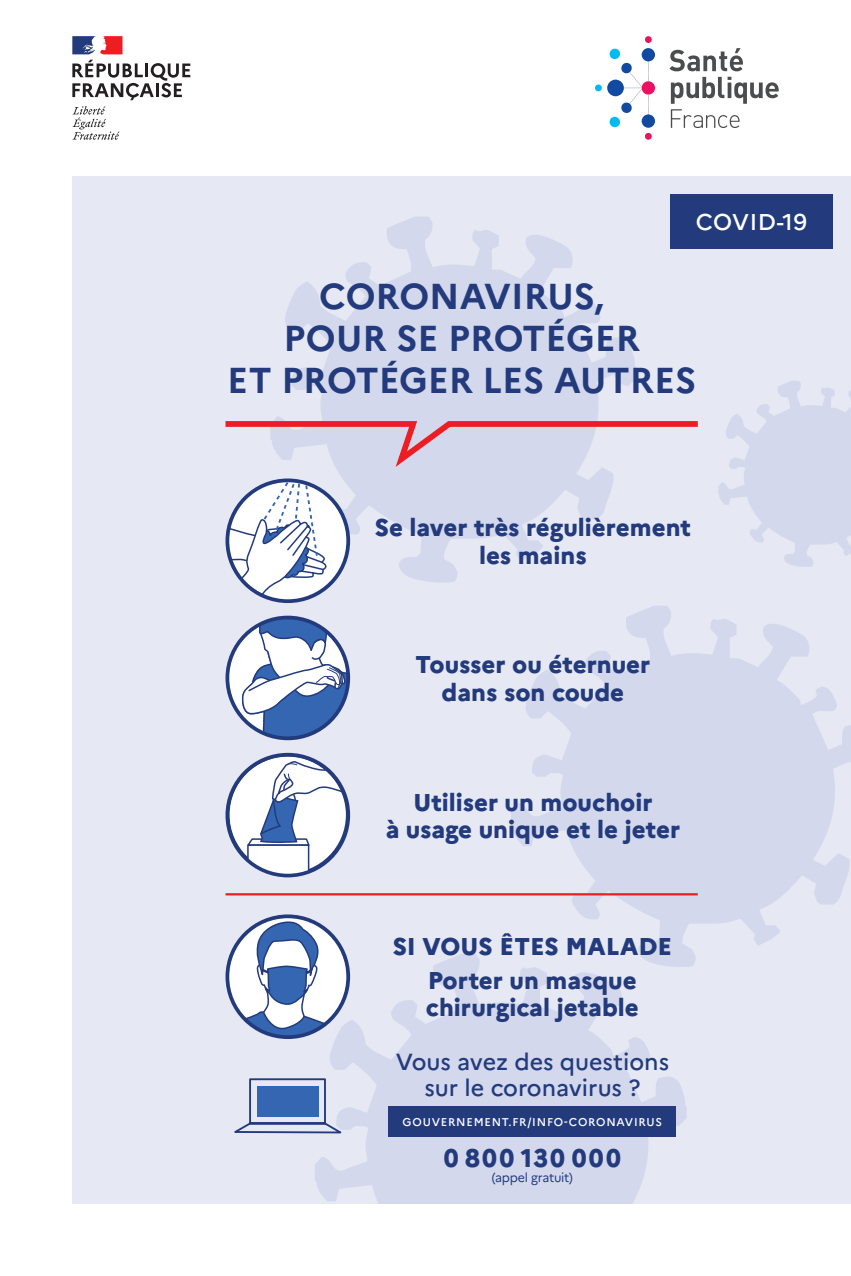
<style>
.page{position:relative;width:851px;height:1276px;background:#fff}
.page>*{position:absolute;margin:0;border:0;box-sizing:border-box;transform-origin:0 0}
.t1{font:700 36px/42px "Marianne";color:#233b7d;text-align:center}
.t2{font:800 25.5px "Marianne";letter-spacing:.09em;color:#233b7d}
.t3{font:800 24.22px/27.3px "Marianne";color:#233b7d;text-align:center}
.t4{font:500 23.25px/26.2px "Marianne";color:#233b7d;text-align:center}
.t5{font:500 22.8px "Marianne";letter-spacing:.02em;color:#fff}
.t6{font:12.75px "Marianne";letter-spacing:-.02em;color:#233b7d}
.t7{font:500 11.25px "Marianne";letter-spacing:.07em;color:#fff}
</style>
<div class="page">
<div style="left:72px;top:176px;width:778px;height:1027px;background:#e6e9f4"></div>
<svg style="left:276px;top:217px;width:360px;height:201px;fill:#d3d8ec"></svg>
<svg style="left:718px;top:381px;width:132px;height:186px"></svg>
<svg style="left:511px;top:606px;width:339px;height:361px;fill:#d3d8ec"></svg>
<svg style="left:315px;top:953px;width:371px;height:250px;fill:#d3d8ec"></svg>
<svg style="left:72px;top:60px;width:118px;height:40px"></svg>
<svg style="left:72px;top:106px;width:47px;height:34px"></svg>
<svg style="left:72px;top:36px;width:50px;height:18px"></svg>
<svg style="left:648px;top:61px;width:1px;height:20px"></svg>
<svg style="left:648px;top:95px;width:1px;height:19px"></svg>
<div style="left:641px;top:114px;width:14px;height:14px;background:#114aa0;border-radius:50%"></div>
<div style="left:641px;top:48px;width:14px;height:13px;background:#114aa0;border-radius:50%"></div>
<div style="left:641px;top:81px;width:14px;height:14px;background:#ed1160;border-radius:50%"></div>
<div style="left:595px;top:84px;width:6px;height:7px;background:#00baf1;border-radius:50%"></div>
<svg style="left:608px;top:48px;width:33px;height:80px"></svg>
<svg style="left:644px;top:133px;width:7px;height:7px"></svg>
<svg style="left:644px;top:36px;width:7px;height:7px"></svg>
<svg style="left:669px;top:48px;width:73px;height:23px"></svg>
<svg style="left:670px;top:77px;width:108px;height:51px"></svg>
<svg style="left:234px;top:1077px;width:113px;height:57px"></svg>
<div style="left:256px;top:1086px;width:62px;height:30px;background:#3566b1"></div>
<div style="left:389px;top:1106px;width:287px;height:31px;background:#233b7d"></div>
<svg style="left:225px;top:418px;width:473px;height:180px"></svg>
<div style="left:225px;top:478px;width:125px;height:125px;border:4px solid #233b7d;border-radius:50%"></div>
<svg style="left:227px;top:617px;width:121px;height:121px"></svg>
<svg style="left:240px;top:620px;width:108px;height:118px;background:#a3b5d5"></svg>
<div style="left:225px;top:615px;width:125px;height:125px;border:4px solid #233b7d;border-radius:50%"></div>
<svg style="left:230px;top:919px;width:118px;height:118px"></svg>
<div style="left:225px;top:914px;width:125px;height:125px;border:4px solid #233b7d;border-radius:50%"></div>
<svg style="left:228px;top:754px;width:120px;height:121px"></svg>
<div style="left:225px;top:753px;width:125px;height:124px;border:4px solid #233b7d;border-radius:50%"></div>
<div style="left:670px;top:194px;width:162px;height:54px;background:#233b7d"></div>
<hr style="left:225px;top:893px;width:472px;height:2px;background:#ee1d23">
<p class="t5" style="left:695px;top:208px;width:113px">COVID-19</p>
<h1 class="t1" style="left:227px;top:275px;width:470px">CORONAVIRUS,<br>POUR SE PROTÉGER<br>ET PROTÉGER LES AUTRES</h1>
<p class="t3" style="left:374px;top:514px;width:318px">Se laver très régulièrement les mains</p>
<p class="t3" style="left:415px;top:651px;width:236px">Tousser ou éternuer dans son coude</p>
<p class="t3" style="left:386px;top:788px;width:296px">Utiliser un mouchoir<br>à usage unique et le jeter</p>
<p class="t3" style="left:392px;top:930px;width:281px;line-height:33.7px">SI VOUS ÊTES MALADE<br>Porter un masque</p>
<p class="t3" style="left:426px;top:994px;width:214px">chirurgical jetable</p>
<p class="t4" style="left:395px;top:1048px;width:275px">Vous avez des questions sur le coronavirus ?</p>
<p class="t7" style="left:402px;top:1115px;width:261px">GOUVERNEMENT.FR/INFO-CORONAVIRUS</p>
<p class="t2" style="left:444px;top:1142px;width:178px">0 800 130 000</p>
<p class="t6" style="left:492px;top:1170px;width:82px">(appel gratuit)</p>
</div>
